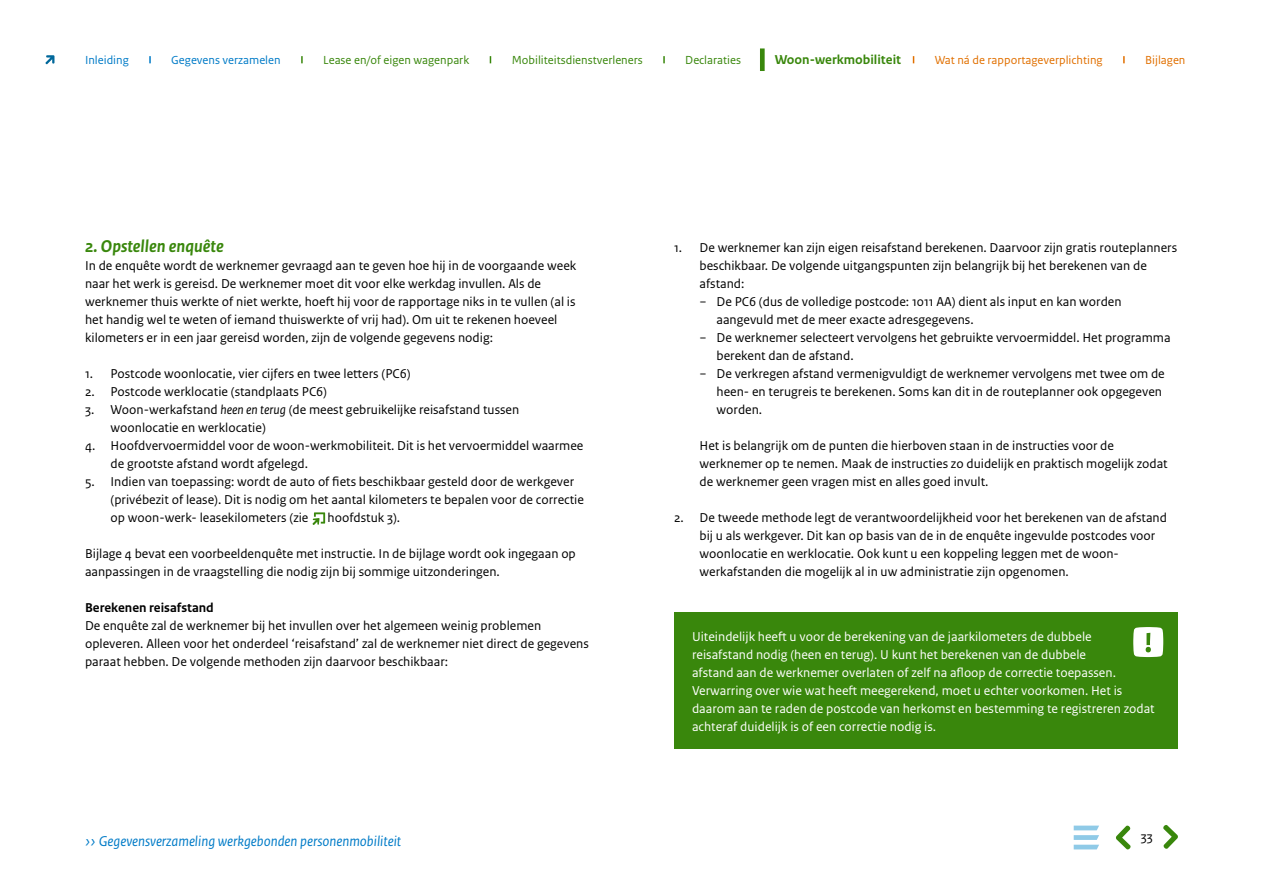
<style>
.page{position:relative;width:1263px;height:893px;background:#fff}
.page>*{position:absolute;margin:0;border:0;box-sizing:border-box;transform-origin:0 0}
.WCAG_-_Alineakop_-_H{font:italic 700 18px "Rijksoverheid Sans Text";color:#39870c}
.t1{font:italic 15px "Rijksoverheid Sans Text";color:#007bc7}
.WCAG_-_Opsomming{font:13.5px/18px "Rijksoverheid Sans Text";color:#000}
.WCAG_-_Plat_-_P{font:13.5px/18px "Rijksoverheid Sans Text";color:#000}
.WCAG_-_Plat_-_P__kad{font:13.5px/18px "Rijksoverheid Sans Text";color:#fff}
.WCAG_-_Opsomming_lev{font:13.5px/18px "Rijksoverheid Sans Text";color:#000}
.WCAG_-_Plat_-_P__ins{font:13.5px/18px "Rijksoverheid Sans Text";color:#000}
.WCAG_-_Tussenkop_-_H{font:700 13.5px "Rijksoverheid Sans Text";color:#000}
.t2{font:700 13.5px "Rijksoverheid Sans Text";color:#39870c}
.t3{font:12.3px "Rijksoverheid Sans Text";color:#39870c}
.t4{font:12.3px "Rijksoverheid Sans Text";color:#e17000}
.t5{font:12.3px "Rijksoverheid Sans Text";color:#007bc7}
.s1{font-style:italic}
</style>
<div class="page">
<div style="left:674px;top:612px;width:504px;height:137px;background:#39870c"></div>
<svg style="left:1133px;top:627px;width:30px;height:30px"></svg>
<svg style="left:312px;top:512px;width:13px;height:13px"></svg>
<svg style="left:1074px;top:826px;width:25px;height:23px"></svg>
<svg style="left:1163px;top:825px;width:15px;height:24px"></svg>
<svg style="left:1116px;top:825px;width:15px;height:25px"></svg>
<svg style="left:149px;top:56px;width:2px;height:7px"></svg>
<svg style="left:301px;top:56px;width:2px;height:7px"></svg>
<svg style="left:663px;top:56px;width:2px;height:7px"></svg>
<svg style="left:1123px;top:56px;width:2px;height:7px"></svg>
<svg style="left:45px;top:55px;width:9px;height:9px"></svg>
<div style="left:760px;top:48px;width:5px;height:23px;background:#39870c"></div>
<p class="t2" style="left:775px;top:52px;width:128px">Woon-werkmobiliteit</p>
<p class="t5" style="left:85px;top:52px;width:45px">Inleiding</p>
<p class="t5" style="left:171px;top:52px;width:111px">Gegevens verzamelen</p>
<p class="t3" style="left:323px;top:52px;width:147px">Lease en/of eigen wagenpark</p>
<p class="t3" style="left:512px;top:52px;width:133px">Mobiliteitsdienstverleners</p>
<p class="t3" style="left:685px;top:52px;width:57px">Declaraties</p>
<p class="t3" style="left:783px;top:52px;width:110px">Woon-werkmobiliteit</p>
<p class="t4" style="left:935px;top:52px;width:169px">Wat ná de rapportageverplichting</p>
<p class="t4" style="left:1145px;top:52px;width:42px">Bijlagen</p>
<h3 class="WCAG_-_Alineakop_-_H" style="left:85px;top:236px;width:140px">2. Opstellen enquête</h3>
<p class="WCAG_-_Plat_-_P" style="left:85px;top:257px;width:493px">In de enquête wordt de werknemer gevraagd aan te geven hoe hij in de voorgaande week naar het werk is gereisd. De werknemer moet dit voor elke werkdag invullen. Als de werknemer thuis werkte of niet werkte, hoeft hij voor de rapportage niks in te vullen (al is het handig wel te weten of iemand thuiswerkte of vrij had). Om uit te rekenen hoeveel kilometers er in een jaar gereisd worden, zijn de volgende gegevens nodig:</p>
<p class="WCAG_-_Opsomming" style="left:85px;top:365px;width:327px">1. Postcode woonlocatie, vier cijfers en twee letters (PC6)</p>
<p class="WCAG_-_Opsomming" style="left:85px;top:383px;width:244px">2. Postcode werklocatie (standplaats PC6)</p>
<p class="WCAG_-_Opsomming" style="left:111px;top:401px;width:410px;text-indent:-26px">3. Woon-werkafstand <span class="s1">heen en terug</span> (de meest gebruikelijke reisafstand tussen woonlocatie en werklocatie)</p>
<p class="WCAG_-_Opsomming" style="left:111px;top:437px;width:474px;text-indent:-26px">4. Hoofdvervoermiddel voor de woon-werkmobiliteit. Dit is het vervoermiddel waarmee de grootste afstand wordt afgelegd.</p>
<p class="WCAG_-_Opsomming" style="left:111px;top:473px;width:475px;text-indent:-26px">5. Indien van toepassing: wordt de auto of fiets beschikbaar gesteld door de werkgever (privébezit of lease). Dit is nodig om het aantal kilometers te bepalen voor de correctie op woon-werk- leasekilometers (zie</p>
<p class="WCAG_-_Opsomming" style="left:328px;top:509px;width:74px">hoofdstuk 3).</p>
<p class="WCAG_-_Plat_-_P" style="left:85px;top:545px;width:492px">Bijlage 4 bevat een voorbeeldenquête met instructie. In de bijlage wordt ook ingegaan op aanpassingen in de vraagstelling die nodig zijn bij sommige uitzonderingen.</p>
<h2 class="WCAG_-_Tussenkop_-_H" style="left:85px;top:600px;width:130px">Berekenen reisafstand</h2>
<p class="WCAG_-_Plat_-_P" style="left:85px;top:617px;width:505px">De enquête zal de werknemer bij het invullen over het algemeen weinig problemen opleveren. Alleen voor het onderdeel ‘reisafstand’ zal de werknemer niet direct de gegevens paraat hebben. De volgende methoden zijn daarvoor beschikbaar:</p>
<p class="t1" style="left:85px;top:833px;width:318px">›› Gegevensverzameling werkgebonden personenmobiliteit</p>
<p class="WCAG_-_Opsomming" style="left:699px;top:239px;width:479px;text-indent:-26px">1. De werknemer kan zijn eigen reisafstand berekenen. Daarvoor zijn gratis routeplanners beschikbaar. De volgende uitgangspunten zijn belangrijk bij het berekenen van de afstand:</p>
<p class="WCAG_-_Opsomming_lev" style="left:716px;top:293px;width:407px;text-indent:-17px">− De PC6 (dus de volledige postcode: 1011 AA) dient als input en kan worden aangevuld met de meer exacte adresgegevens.</p>
<p class="WCAG_-_Opsomming_lev" style="left:716px;top:329px;width:456px;text-indent:-17px">− De werknemer selecteert vervolgens het gebruikte vervoermiddel. Het programma berekent dan de afstand.</p>
<p class="WCAG_-_Opsomming_lev" style="left:716px;top:365px;width:450px;text-indent:-17px">− De verkregen afstand vermenigvuldigt de werknemer vervolgens met twee om de heen- en terugreis te berekenen. Soms kan dit in de routeplanner ook opgegeven worden.</p>
<p class="WCAG_-_Plat_-_P__ins" style="left:699px;top:437px;width:470px">Het is belangrijk om de punten die hierboven staan in de instructies voor de werknemer op te nemen. Maak de instructies zo duidelijk en praktisch mogelijk zodat de werknemer geen vragen mist en alles goed invult.</p>
<p class="WCAG_-_Opsomming" style="left:699px;top:509px;width:469px;text-indent:-26px">2. De tweede methode legt de verantwoordelijkheid voor het berekenen van de afstand bij u als werkgever. Dit kan op basis van de in de enquête ingevulde postcodes voor woonlocatie en werklocatie. Ook kunt u een koppeling leggen met de woon&shy;werkafstanden die mogelijk al in uw administratie zijn opgenomen.</p>
<p class="WCAG_-_Plat_-_P__kad" style="left:692px;top:628px;width:464px">Uiteindelijk heeft u voor de berekening van de jaarkilometers de dubbele reisafstand nodig (heen en terug). U kunt het berekenen van de dubbele<br>afstand aan de werknemer overlaten of zelf na afloop de correctie toepassen.<br>Verwarring over wie wat heeft meegerekend, moet u echter voorkomen. Het is daarom aan te raden de postcode van herkomst en bestemming te registreren zodat achteraf duidelijk is of een correctie nodig is.</p>
<p class="WCAG_-_Plat_-_P" style="left:1141px;top:828px;width:13px">33</p>
</div>
